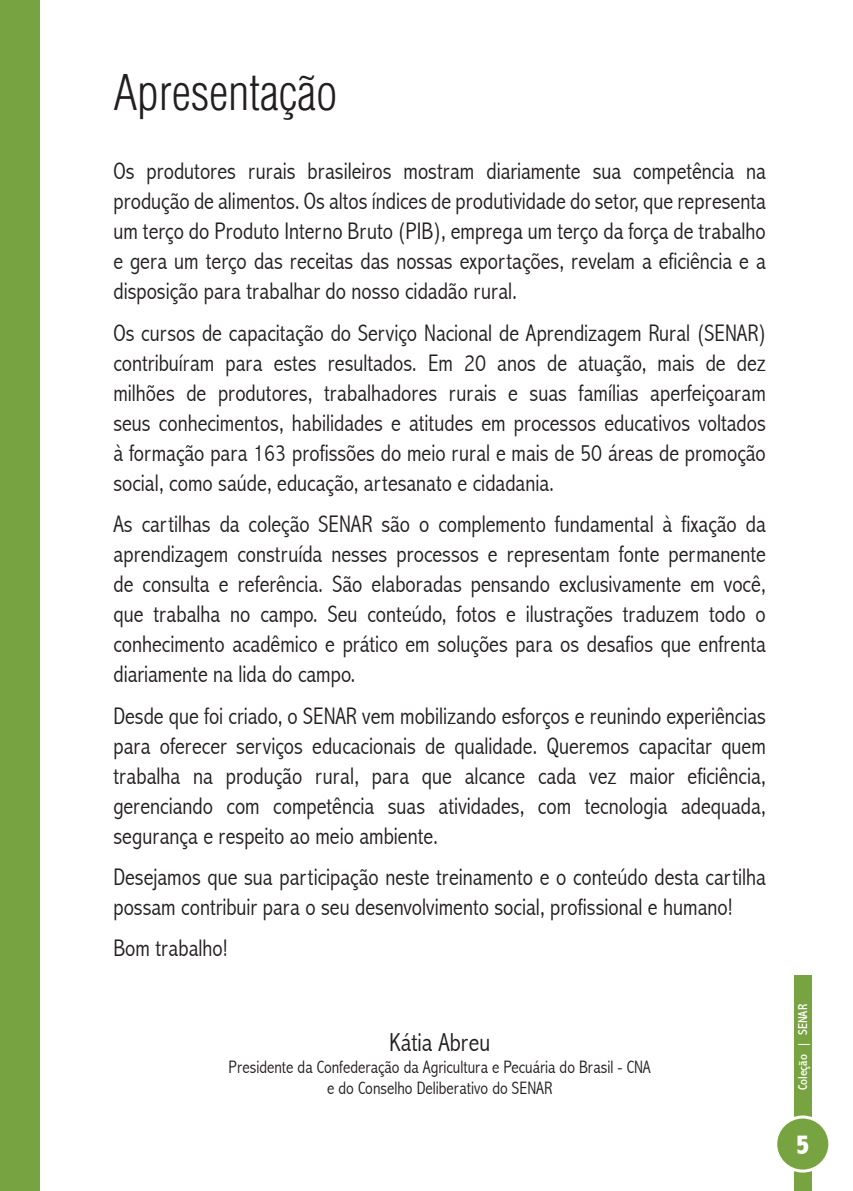
<style>
.page{position:relative;width:853px;height:1191px;background:#fff}
.page>*{position:absolute;margin:0;border:0;box-sizing:border-box;transform-origin:0 0}
.t1{font:300 condensed 48px "Helvetica LT Std";color:#231f20}
.t2{font:800 condensed 28px "Abadi";color:#fff}
.t3{font:300 condensed 26px "Abadi";color:#231f20}
.t4{font:300 condensed 24px/30px "Abadi";color:#231f20;text-align:justify}
.t5{font:300 condensed 18px/21.6px "Abadi";color:#231f20;text-align:center}
.t6{font:condensed 13px "Abadi";color:#fff}
</style>
<div class="page">
<div style="left:794px;top:975px;width:17px;height:216px;background:#78a341"></div>
<div style="left:775px;top:1117px;width:54px;height:54px;background:#78a341;border-radius:50%"></div>
<div style="left:774px;top:1115px;width:57px;height:57px;border:3px solid #fff;border-radius:50%"></div>
<div style="left:0;top:0;width:40px;height:1191px;background:#78a341"></div>
<h1 class="t1" style="left:113px;top:62px;width:225px">Apresentação</h1>
<p class="t4" style="left:113px;top:156px;width:654px">Os produtores rurais brasileiros mostram diariamente sua competência na produção de alimentos. Os altos índices de produtividade do setor, que representa um terço do Produto Interno Bruto (PIB), emprega um terço da força de trabalho e gera um terço das receitas das nossas exportações, revelam a eficiência e a disposição para trabalhar do nosso cidadão rural.</p>
<p class="t4" style="left:113px;top:318px;width:653px">Os cursos de capacitação do Serviço Nacional de Aprendizagem Rural (SENAR) contribuíram para estes resultados. Em 20 anos de atuação, mais de dez milhões de produtores, trabalhadores rurais e suas famílias aperfeiçoaram seus conhecimentos, habilidades e atitudes em processos educativos voltados à formação para 163 profissões do meio rural e mais de 50 áreas de promoção social, como saúde, educação, artesanato e cidadania.</p>
<p class="t4" style="left:113px;top:509px;width:653px">As cartilhas da coleção SENAR são o complemento fundamental à fixação da aprendizagem construída nesses processos e representam fonte permanente de consulta e referência. São elaboradas pensando exclusivamente em você, que trabalha no campo. Seu conteúdo, fotos e ilustrações traduzem todo o conhecimento acadêmico e prático em soluções para os desafios que enfrenta diariamente na lida do campo.</p>
<p class="t4" style="left:113px;top:700px;width:653px">Desde que foi criado, o SENAR vem mobilizando esforços e reunindo experiências para oferecer serviços educacionais de qualidade. Queremos capacitar quem trabalha na produção rural, para que alcance cada vez maior eficiência, gerenciando com competência suas atividades, com tecnologia adequada, segurança e respeito ao meio ambiente.</p>
<p class="t4" style="left:113px;top:862px;width:654px">Desejamos que sua participação neste treinamento e o conteúdo desta cartilha possam contribuir para o seu desenvolvimento social, profissional e humano!</p>
<p class="t4" style="left:113px;top:933px;width:116px">Bom trabalho!</p>
<p class="t3" style="left:389px;top:1027px;width:102px">Kátia Abreu</p>
<p class="t5" style="left:228px;top:1056px;width:423px">Presidente da Confederação da Agricultura e Pecuária do Brasil - CNA e do Conselho Deliberativo do SENAR</p>
<p class="t6" style="left:795px;top:1090px;width:88px;rotate:-90deg">Coleção | SENAR</p>
<p class="t2" style="left:795px;top:1128px;width:16px">5</p>
</div>
